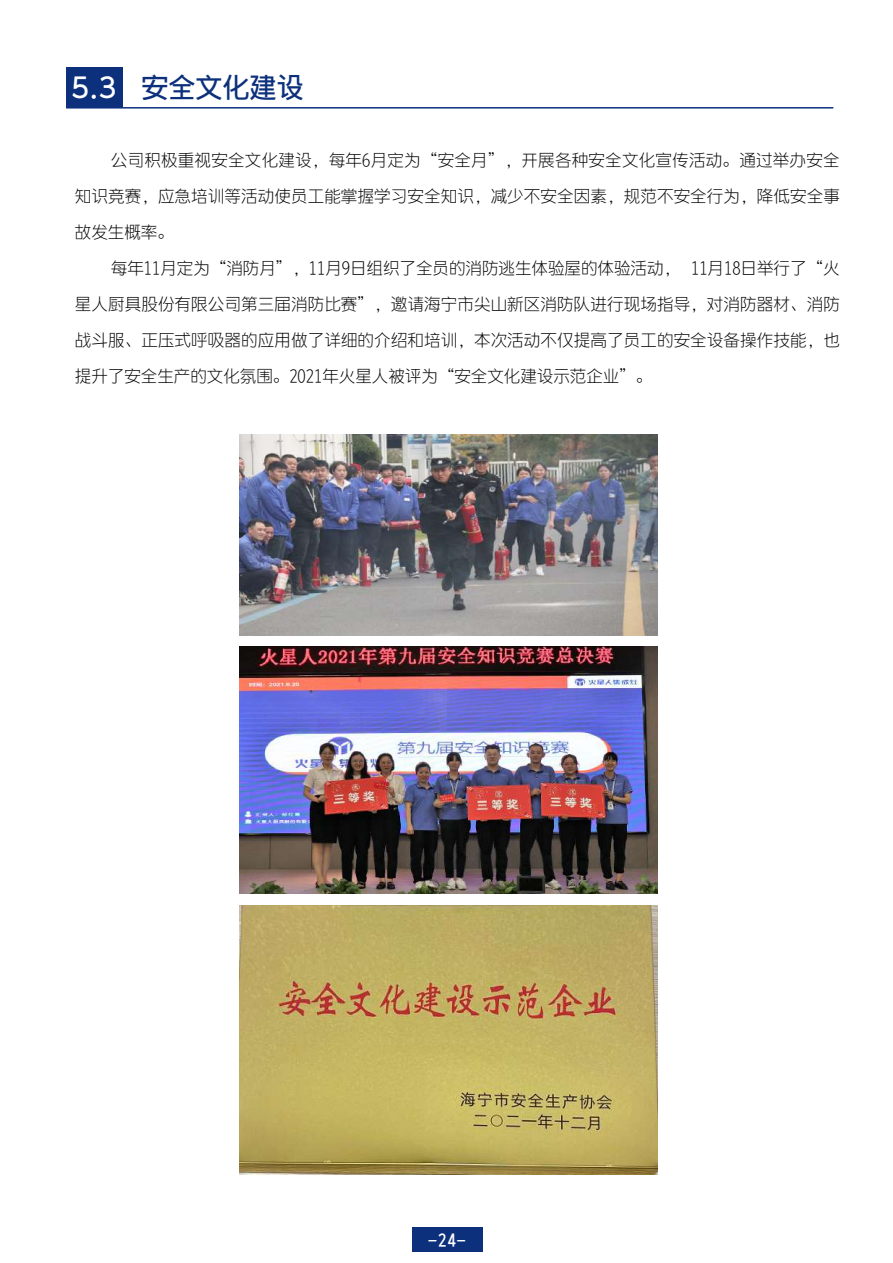
<style>
.page{position:relative;width:893px;height:1263px;background:#fff}
.page>*{position:absolute;margin:0;border:0;box-sizing:border-box;transform-origin:0 0}
.t1{font:27px "DFPUD Gothic SC2 W6";color:#0c307c}
.t2{font:16.5px/36px "DFUD Gothic SC2 W2";letter-spacing:.01em;color:#000;text-align:justify}
.t3{font:16.5px "DFUD Gothic SC2 W6";color:#fff}
.s1{color:#fff}
</style>
<div class="page">
<div style="left:413px;top:1227px;width:70px;height:25px;background:#0c307c"></div>
<div style="left:66px;top:68px;width:57px;height:40px;background:#0c307c"></div>
<hr style="left:66px;top:107px;width:767px;height:2px;background:#0c307c">
<img style="left:240px;top:435px;width:417px;height:200px">
<img style="left:240px;top:646px;width:417px;height:247px">
<img style="left:240px;top:905px;width:417px;height:269px">
<h1 class="t1" style="left:70px;top:71px;width:234px"><span class="s1">5.3</span> 安全文化建设</h1>
<p class="t2" style="left:75px;top:142px;width:766px;text-indent:36px">公司积极重视安全文化建设，每年6月定为“安全月”，开展各种安全文化宣传活动。通过举办安全知识竞赛，应急培训等活动使员工能掌握学习安全知识，减少不安全因素，规范不安全行为，降低安全事故发生概率。</p>
<p class="t2" style="left:75px;top:250px;width:766px;text-indent:36px">每年11月定为“消防月”，11月9日组织了全员的消防逃生体验屋的体验活动， 11月18日举行了“火星人厨具股份有限公司第三届消防比赛”，邀请海宁市尖山新区消防队进行现场指导，对消防器材、消防战斗服、正压式呼吸器的应用做了详细的介绍和培训，本次活动不仅提高了员工的安全设备操作技能，也提升了安全生产的文化氛围。2021年火星人被评为“安全文化建设示范企业”。</p>
<p class="t3" style="left:429px;top:1230px;width:38px">-24-</p>
</div>
